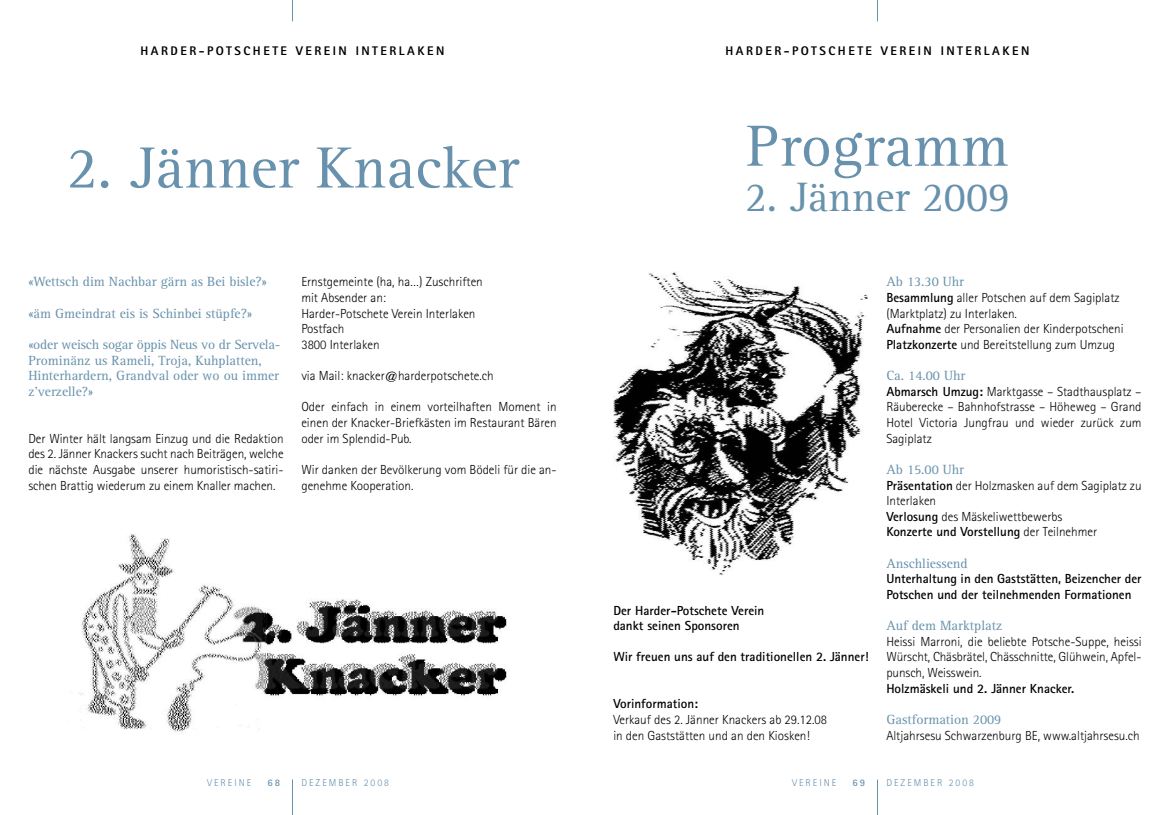
<style>
.page{position:relative;width:1170px;height:815px;background:#fff}
.page>*{position:absolute;margin:0;border:0;box-sizing:border-box;transform-origin:0 0}
.t1{font:60px "Rotis Serif";color:#6791ac}
.t2{font:42.5px "Rotis Serif";color:#6791ac}
.t3{font:13.75px/15.6px "Rotis Serif";color:#6791ac}
.t4{font:300 13.12px/15.6px "Rotis Sans Serif";color:#000}
.t5{font:700 13.12px/15.6px "Rotis Sans Serif";color:#000}
.t6{font:800 12.5px "Rotis Sans Serif";letter-spacing:.2em;color:#000}
.t7{font:300 10px "Rotis Sans Serif";letter-spacing:.2em;color:#6791ac}
.t8{font:700 10px "Rotis Sans Serif";color:#6791ac}
.s1{font-weight:700}
</style>
<div class="page">
<hr style="left:292px;top:780px;width:1px;height:35px;background:#6791ac">
<svg style="left:292px;top:0;width:1px;height:21px"></svg>
<hr style="left:877px;top:780px;width:1px;height:35px;background:#6791ac">
<svg style="left:877px;top:0;width:1px;height:21px"></svg>
<img style="left:79px;top:533px;width:428px;height:199px">
<img style="left:613px;top:271px;width:254px;height:304px">
<p class="t6" style="left:141px;top:46px;width:305px">HARDER-POTSCHETE VEREIN INTERLAKEN</p>
<h1 class="t1" style="left:66px;top:148px;width:454px">2. Jänner Knacker</h1>
<p class="t3" style="left:28px;top:275px;width:240px">«Wettsch dim Nachbar gärn as Bei bisle?»</p>
<p class="t3" style="left:28px;top:307px;width:225px">«äm Gmeindrat eis is Schinbei stüpfe?»</p>
<p class="t3" style="left:28px;top:338px;width:254px">«oder weisch sogar öppis Neus vo dr Servela-Prominänz us Rameli, Troja, Kuhplatten, Hinterhardern, Grandval oder wo ou immer z’verzelle?»</p>
<p class="t4" style="left:28px;top:432px;width:257px;text-align:justify">Der Winter hält langsam Einzug und die Redaktion des 2. Jänner Knackers sucht nach Beiträgen, welche die nächste Ausgabe unserer humoristisch-satiri&shy;schen Brattig wiederum zu einem Knaller machen.</p>
<p class="t4" style="left:301px;top:275px;width:183px">Ernstgemeinte (ha, ha…) Zuschriften mit Absender an:<br>Harder-Potschete Verein Interlaken<br>Postfach<br>3800 Interlaken</p>
<p class="t4" style="left:301px;top:369px;width:194px">via Mail: knacker@harderpotschete.ch</p>
<p class="t4" style="left:301px;top:400px;width:257px;text-align:justify">Oder einfach in einem vorteilhaften Moment in einen der Knacker-Briefkästen im Restaurant Bären oder im Splendid-Pub.</p>
<p class="t4" style="left:301px;top:463px;width:257px">Wir danken der Bevölkerung vom Bödeli für die an&shy;genehme Kooperation.</p>
<p class="t6" style="left:725px;top:46px;width:305px">HARDER-POTSCHETE VEREIN INTERLAKEN</p>
<h1 class="t1" style="left:746px;top:126px;width:264px">Programm</h1>
<h2 class="t2" style="left:744px;top:182px;width:267px">2. Jänner 2009</h2>
<p class="t5" style="left:613px;top:604px;width:153px">Der Harder-Potschete Verein dankt seinen Sponsoren</p>
<p class="t5" style="left:613px;top:650px;width:257px">Wir freuen uns auf den traditionellen 2. Jänner!</p>
<p class="t5" style="left:613px;top:697px;width:86px">Vorinformation:</p>
<p class="t4" style="left:613px;top:713px;width:215px">Verkauf des 2. Jänner Knackers ab 29.12.08 in den Gaststätten und an den Kiosken!</p>
<p class="t3" style="left:886px;top:275px;width:79px">Ab 13.30 Uhr</p>
<p class="t4" style="left:886px;top:291px;width:239px"><span class="s1">Besammlung</span> aller Potschen auf dem Sagiplatz (Marktplatz) zu Interlaken.<br><span class="s1">Aufnahme</span> der Personalien der Kinderpotscheni <span class="s1">Platzkonzerte</span> und Bereitstellung zum Umzug</p>
<p class="t3" style="left:886px;top:369px;width:80px">Ca. 14.00 Uhr</p>
<p class="t4" style="left:886px;top:385px;width:257px;text-align:justify"><span class="s1">Abmarsch Umzug:</span> Marktgasse – Stadthausplatz – Räuberecke – Bahnhofstrasse – Höheweg – Grand Hotel Victoria Jungfrau und wieder zurück zum Sagiplatz</p>
<p class="t3" style="left:886px;top:463px;width:79px">Ab 15.00 Uhr</p>
<p class="t4" style="left:886px;top:479px;width:257px"><span class="s1">Präsentation</span> der Holzmasken auf dem Sagiplatz zu Interlaken<br><span class="s1">Verlosung</span> des Mäskeliwettbewerbs<br><span class="s1">Konzerte und Vorstellung</span> der Teilnehmer</p>
<p class="t3" style="left:886px;top:557px;width:83px">Anschliessend</p>
<p class="t5" style="left:886px;top:572px;width:257px">Unterhaltung in den Gaststätten, Beizencher der<br>Potschen und der teilnehmenden Formationen</p>
<p class="t3" style="left:886px;top:619px;width:117px">Auf dem Marktplatz</p>
<p class="t4" style="left:886px;top:635px;width:257px;text-align:justify">Heissi Marroni, die beliebte Potsche-Suppe, heissi Würscht, Chäsbrätel, Chässchnitte, Glühwein, Apfel&shy;punsch, Weisswein.</p>
<p class="t5" style="left:886px;top:682px;width:189px">Holzmäskeli und 2. Jänner Knacker.</p>
<p class="t3" style="left:886px;top:713px;width:117px">Gastformation 2009</p>
<p class="t4" style="left:886px;top:729px;width:255px">Altjahrsesu Schwarzenburg BE, www.altjahrsesu.ch</p>
<p class="t7" style="left:207px;top:780px;width:46px">VEREINE</p>
<p class="t8" style="left:267px;top:780px;width:14px">68</p>
<p class="t7" style="left:301px;top:780px;width:89px">DEZEMBER 2008</p>
<p class="t7" style="left:792px;top:780px;width:46px">VEREINE</p>
<p class="t8" style="left:852px;top:780px;width:14px">69</p>
<p class="t7" style="left:886px;top:780px;width:89px">DEZEMBER 2008</p>
</div>
